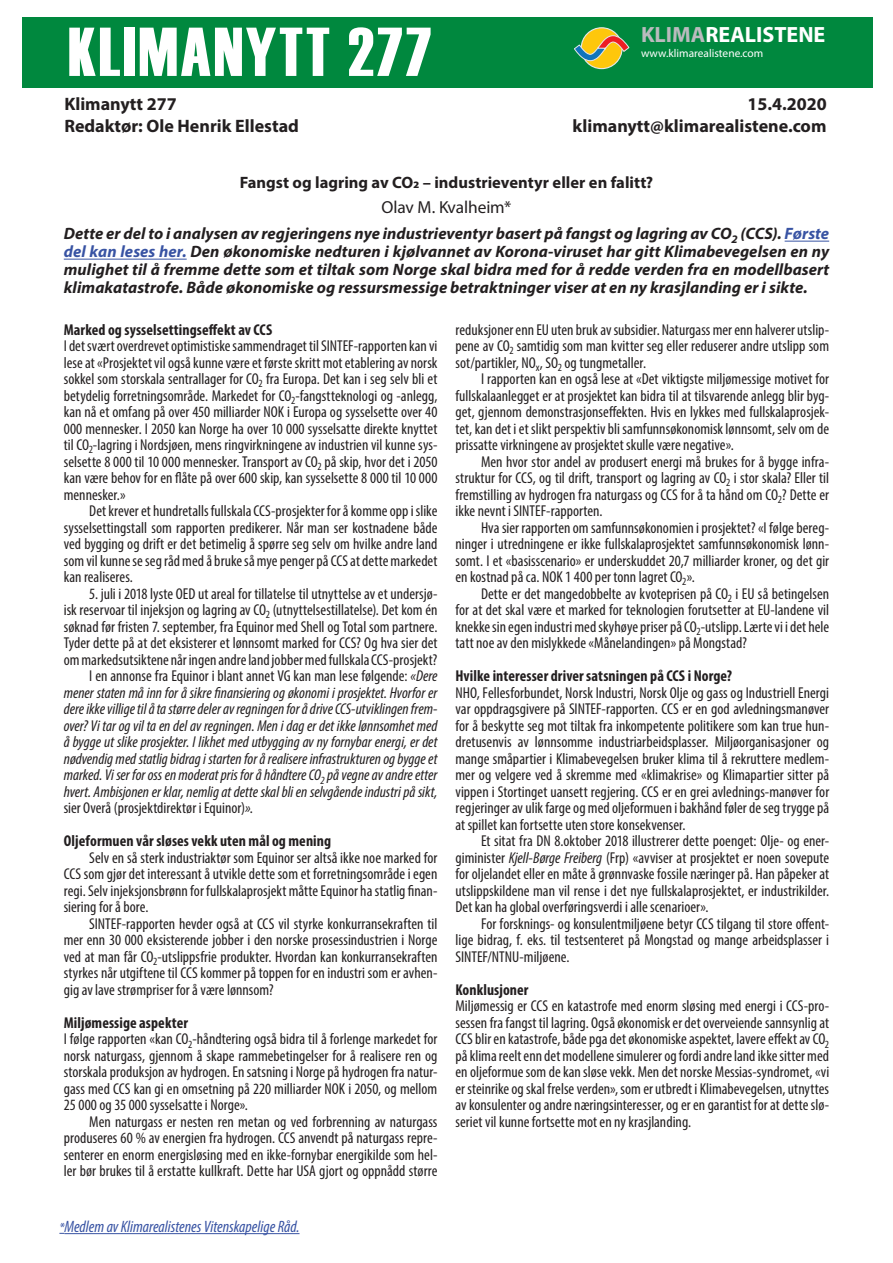
<style>
.page{position:relative;width:893px;height:1263px;background:#fff}
.page>*{position:absolute;margin:0;border:0;box-sizing:border-box;transform-origin:0 0}
.t1{font:69px "Haettenschweiler";letter-spacing:.04em;color:#fff}
.t2{font:700 22.05px "Myriad Pro";color:#fff}
.t3{font:700 18px "Myriad Pro";color:#231f20}
.Forfatter{font:17.4px "Myriad Pro";letter-spacing:-.01em;color:#231f20}
.Tekst{font:italic 700 16.5px/18px "Myriad Pro";letter-spacing:.005em;color:#231f20;text-align:justify}
.Tittel{font:700 16.5px "Myriad Pro";color:#231f20}
.t4{font:italic condensed 16.5px "Myriad Pro";color:#3853a3}
.t5{font:condensed 15.75px/16.5px "Myriad Pro";color:#231f20;text-align:justify}
.t6{font:italic condensed 15.75px/16.5px "Myriad Pro";color:#231f20;text-align:justify}
.Tekst-2{font:700 condensed 15.75px "Myriad Pro";letter-spacing:.005em;color:#231f20}
.t7{font:11.4px "Myriad Pro";color:#fff}
.s1{color:#babbbe}
.s2{color:#3853a3}
.s3{font-style:normal}
.s4{font-style:italic}
.s5{font-size:13.5px}
</style>
<div class="page">
<div style="left:22px;top:17px;width:851px;height:70px;background:#00883e"></div>
<div style="left:581px;top:28px;width:41px;height:41px;background:#fec70c;border-radius:50%"></div>
<div style="left:581px;top:27px;width:42px;height:42px;border:1px solid #e6e7e9;border-radius:50%"></div>
<svg style="left:574px;top:35px;width:55px;height:35px"></svg>
<hr style="left:64px;top:1233px;width:236px;height:1px;background:#3853a3">
<hr style="left:785px;top:241px;width:44px;height:1px;background:#3853a3">
<hr style="left:64px;top:259px;width:123px;height:1px;background:#3853a3">
<p class="t1" style="left:68px;top:12px;width:365px">KLIMANYTT 277</p>
<p class="t2" style="left:641px;top:20px;width:186px"><span class="s1">KLIMA</span>REALISTENE</p>
<p class="t7" style="left:641px;top:46px;width:124px">www.klimarealistene.com</p>
<p class="t3" style="left:64px;top:92px;width:114px">Klimanytt 277</p>
<p class="t3" style="left:747px;top:92px;width:81px">15.4.2020</p>
<p class="t3" style="left:64px;top:114px;width:236px">Redaktør: Ole Henrik Ellestad</p>
<p class="t3" style="left:572px;top:114px;width:255px">klimanytt@klimarealistene.com</p>
<p class="Tittel" style="left:240px;top:171px;width:415px">Fangst og lagring av CO2 – industrieventyr eller en falitt?</p>
<p class="Forfatter" style="left:381px;top:196px;width:131px">Olav M. Kvalheim*</p>
<p class="Tekst" style="left:64px;top:224px;width:767px">Dette er del to i analysen av regjeringens nye industrieventyr basert på fangst og lagring av CO<sub>2</sub> (CCS). <span class="s2">Første del kan leses her.</span> Den økonomiske nedturen i kjølvannet av Korona-viruset har gitt Klimabevegelsen en ny mulighet til å fremme dette som et tiltak som Norge skal bidra med for å redde verden fra en modellbasert klimakatastrofe. Både økonomiske og ressursmessige betraktninger viser at en ny krasjlanding er i sikte.</p>
<p class="Tekst-2" style="left:64px;top:320px;width:210px">Marked og sysselsettingseffekt av CCS</p>
<p class="t5" style="left:64px;top:338px;width:375px">I det svært overdrevet optimistiske sammendraget til SINTEF-rapporten kan vi lese at «Prosjektet vil også kunne være et første skritt mot etablering av norsk sokkel som storskala sentrallager for CO<sub>2</sub> fra Europa. Det kan i seg selv bli et betydelig forretningsområde. Markedet for CO<sub>2</sub>-fangstteknologi og -anlegg, kan nå et omfang på over 450 milliarder NOK i Europa og sysselsette over 40<br>000 mennesker. I 2050 kan Norge ha over 10 000 sysselsatte direkte knyttet til CO<sub>2</sub>-lagring i Nordsjøen, mens ringvirkningene av industrien vil kunne sys&shy;selsette 8 000 til 10 000 mennesker. Transport av CO<sub>2</sub> på skip, hvor det i 2050 kan være behov for en flåte på over 600 skip, kan sysselsette 8 000 til 10 000 mennesker.»</p>
<p class="t5" style="left:64px;top:503px;width:375px;text-indent:26px">Det krever et hundretalls fullskala CCS-prosjekter for å komme opp i slike sysselsettingstall som rapporten predikerer. Når man ser kostnadene både ved bygging og drift er det betimelig å spørre seg selv om hvilke andre land som vil kunne se seg råd med å bruke så mye penger på CCS at dette markedet kan realiseres.</p>
<p class="t5" style="left:64px;top:585px;width:375px;text-indent:26px">5. juli i 2018 lyste OED ut areal for tillatelse til utnyttelse av et undersjø&shy;isk reservoar til injeksjon og lagring av CO<sub>2</sub> (utnyttelsestillatelse). Det kom én søknad før fristen 7. september, fra Equinor med Shell og Total som partnere.<br>Tyder dette på at det eksisterer et lønnsomt marked for CCS? Og hva sier det om markedsutsiktene når ingen andre land jobber med fullskala CCS-prosjekt?</p>
<p class="t6" style="left:64px;top:668px;width:375px;text-indent:26px"><span class="s3">I en annonse fra Equinor i blant annet VG kan man lese følgende:</span> «Dere mener staten må inn for å sikre finansiering og økonomi i prosjektet. Hvorfor er dere ikke villige til å ta større deler av regningen for å drive CCS-utviklingen frem&shy;over? Vi tar og vil ta en del av regningen. Men i dag er det ikke lønnsomhet med å bygge ut slike prosjekter. I likhet med utbygging av ny fornybar energi, er det nødvendig med statlig bidrag i starten for å realisere infrastrukturen og bygge et marked. Vi ser for oss en moderat pris for å håndtere CO<sub>2</sub> på vegne av andre etter hvert. Ambisjonen er klar, nemlig at dette skal bli en selvgående industri på sikt, <span class="s3">sier Overå (prosjektdirektør i Equinor)</span>»<span class="s3">.</span></p>
<p class="Tekst-2" style="left:64px;top:831px;width:269px">Oljeformuen vår sløses vekk uten mål og mening</p>
<p class="t5" style="left:64px;top:849px;width:375px;text-indent:26px">Selv en så sterk industriaktør som Equinor ser altså ikke noe marked for CCS som gjør det interessant å utvikle dette som et forretningsområde i egen regi. Selv injeksjonsbrønn for fullskalaprosjekt måtte Equinor ha statlig finan&shy;siering for å bore.</p>
<p class="t5" style="left:64px;top:915px;width:375px;text-indent:26px">SINTEF-rapporten hevder også at CCS vil styrke konkurransekraften til mer enn 30 000 eksisterende jobber i den norske prosessindustrien i Norge ved at man får CO<sub>2</sub>-utslippsfrie produkter. Hvordan kan konkurransekraften styrkes når utgiftene til CCS kommer på toppen for en industri som er avhen&shy;gig av lave strømpriser for å være lønnsom?</p>
<p class="Tekst-2" style="left:64px;top:1013px;width:126px">Miljømessige aspekter</p>
<p class="t5" style="left:64px;top:1031px;width:375px">I følge rapporten «kan CO<sub>2</sub>-håndtering også bidra til å forlenge markedet for norsk naturgass, gjennom å skape rammebetingelser for å realisere ren og storskala produksjon av hydrogen. En satsning i Norge på hydrogen fra natur&shy;gass med CCS kan gi en omsetning på 220 milliarder NOK i 2050, og mellom 25 000 og 35 000 sysselsatte i Norge».</p>
<p class="t5" style="left:64px;top:1113px;width:375px;text-indent:26px">Men naturgass er nesten ren metan og ved forbrenning av naturgass produseres 60 % av energien fra hydrogen. CCS anvendt på naturgass repre&shy;senterer en enorm energisløsing med en ikke-fornybar energikilde som hel&shy;ler bør brukes til å erstatte kullkraft. Dette har USA gjort og oppnådd større</p>
<p class="t5" style="left:455px;top:321px;width:375px">reduksjoner enn EU uten bruk av subsidier. Naturgass mer enn halverer utslip&shy;pene av CO<sub>2</sub> samtidig som man kvitter seg eller reduserer andre utslipp som sot/partikler, NO<sub>x</sub>, SO<sub>2</sub> og tungmetaller.</p>
<p class="t5" style="left:455px;top:371px;width:375px;text-indent:26px">I rapporten kan en også lese at «Det viktigste miljømessige motivet for fullskalaanlegget er at prosjektet kan bidra til at tilsvarende anlegg blir byg&shy;get, gjennom demonstrasjonseffekten. Hvis en lykkes med fullskalaprosjek&shy;tet, kan det i et slikt perspektiv bli samfunnsøkonomisk lønnsomt, selv om de prissatte virkningene av prosjektet skulle være negative».</p>
<p class="t5" style="left:455px;top:453px;width:375px;text-indent:26px">Men hvor stor andel av produsert energi må brukes for å bygge infra&shy;struktur for CCS, og til drift, transport og lagring av CO<sub>2</sub> i stor skala? Eller til fremstilling av hydrogen fra naturgass og CCS for å ta hånd om CO<sub>2</sub>? Dette er ikke nevnt i SINTEF-rapporten.</p>
<p class="t5" style="left:455px;top:519px;width:375px;text-indent:26px">Hva sier rapporten om samfunnsøkonomien i prosjektet? «I følge bereg&shy;ninger i utredningene er ikke fullskalaprosjektet samfunnsøkonomisk lønn&shy;somt. I et «basisscenario» er underskuddet 20,7 milliarder kroner, og det gir en kostnad på ca. NOK 1 400 per tonn lagret CO<sub>2</sub>».</p>
<p class="t5" style="left:455px;top:585px;width:375px;text-indent:26px">Dette er det mangedobbelte av kvoteprisen på CO<sub>2</sub> i EU så betingelsen for at det skal være et marked for teknologien forutsetter at EU-landene vil knekke sin egen industri med skyhøye priser på CO<sub>2</sub>-utslipp. Lærte vi i det hele tatt noe av den mislykkede «Månelandingen» på Mongstad?</p>
<p class="Tekst-2" style="left:455px;top:666px;width:278px">Hvilke interesser driver satsningen på CCS i Norge?</p>
<p class="t5" style="left:455px;top:684px;width:375px">NHO, Fellesforbundet, Norsk Industri, Norsk Olje og gass og Industriell Energi var oppdragsgivere på SINTEF-rapporten. CCS er en god avledningsmanøver for å beskytte seg mot tiltak fra inkompetente politikere som kan true hun&shy;dretusenvis av lønnsomme industriarbeidsplasser. Miljøorganisasjoner og mange småpartier i Klimabevegelsen bruker klima til å rekruttere medlem&shy;mer og velgere ved å skremme med «klimakrise» og Klimapartier sitter på vippen i Stortinget uansett regjering. CCS er en grei avlednings-manøver for regjeringer av ulik farge og med oljeformuen i bakhånd føler de seg trygge på at spillet kan fortsette uten store konsekvenser.</p>
<p class="t5" style="left:455px;top:833px;width:375px;text-indent:26px">Et sitat fra DN 8.oktober 2018 illustrerer dette poenget: Olje- og ener&shy;giminister <span class="s4">Kjell-Børge Freiberg</span> (Frp) «avviser at prosjektet er noen sovepute for oljelandet eller en måte å grønnvaske fossile næringer på. Han påpeker at utslippskildene man vil rense i det nye fullskalaprosjektet, er industrikilder.<br>Det kan ha global overføringsverdi i alle scenarioer».</p>
<p class="t5" style="left:455px;top:915px;width:375px;text-indent:26px">For forsknings- og konsulentmiljøene betyr CCS tilgang til store offent&shy;lige bidrag, f. eks. til testsenteret på Mongstad og mange arbeidsplasser i SINTEF/NTNU-miljøene.</p>
<p class="Tekst-2" style="left:455px;top:980px;width:74px">Konklusjoner</p>
<p class="t5" style="left:455px;top:998px;width:375px">Miljømessig er CCS en katastrofe med enorm sløsing med energi i CCS-pro&shy;sessen fra fangst til lagring. Også økonomisk er det overveiende sannsynlig at CCS blir en katastrofe, både pga det økonomiske aspektet, lavere effekt av CO<sub>2 </sub>på klima reelt enn det modellene simulerer og fordi andre land ikke sitter med en oljeformue som de kan sløse vekk. Men det norske Messias-syndromet, «vi er steinrike og skal frelse verden», som er utbredt i Klimabevegelsen, utnyttes av konsulenter og andre næringsinteresser, og er en garantist for at dette slø&shy;seriet vil kunne fortsette mot en ny krasjlanding.</p>
<p class="t4" style="left:59px;top:1216px;width:242px"><span class="s5">*</span>Medlem av Klimarealistenes Vitenskapelige Råd.</p>
</div>
